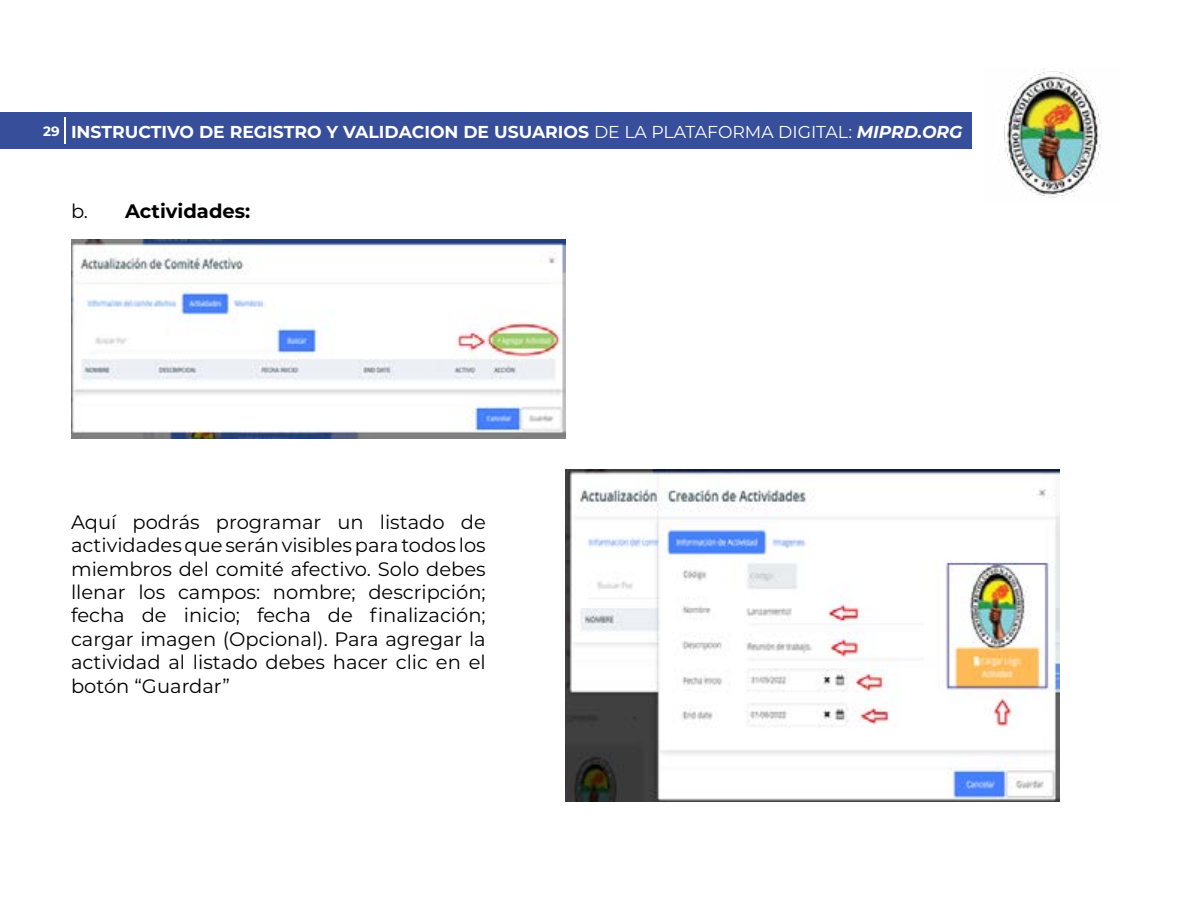
<style>
.page{position:relative;width:1188px;height:918px;background:#fff}
.page>*{position:absolute;margin:0;border:0;box-sizing:border-box;transform-origin:0 0}
.t1{font:19.5px/23.4px "Montserrat";color:#000;text-align:justify}
.t2{font:700 19.5px "Montserrat";color:#000}
.t3{font:700 17.25px "Montserrat";color:#fff}
.s1{font-size:13.5px}
.s2{font-weight:400}
.s3{font-style:italic}
</style>
<div class="page">
<img style="left:1004px;top:69px;width:98px;height:129px">
<div style="left:0;top:112px;width:972px;height:36px;background:#374e9a"></div>
<svg style="left:64px;top:117px;width:1px;height:27px"></svg>
<img style="left:71px;top:239px;width:494px;height:200px">
<img style="left:565px;top:470px;width:495px;height:332px">
<p class="t3" style="left:43px;top:119px;width:921px"><span class="s1">29</span> INSTRUCTIVO DE REGISTRO Y VALIDACION DE USUARIOS <span class="s2">DE LA PLATAFORMA DIGITAL:</span> <span class="s3">MIPRD.ORG</span></p>
<p class="t2" style="left:71px;top:197px;width:181px"><span class="s2">b.</span> Actividades:</p>
<p class="t1" style="left:71px;top:509px;width:416px">Aquí podrás programar un listado de actividades que serán visibles para todos los miembros del comité afectivo. Solo debes llenar los campos: nombre; descripción; fecha de inicio; fecha de finalización; cargar imagen (Opcional). Para agregar la actividad al listado debes hacer clic en el botón “Guardar”</p>
</div>
